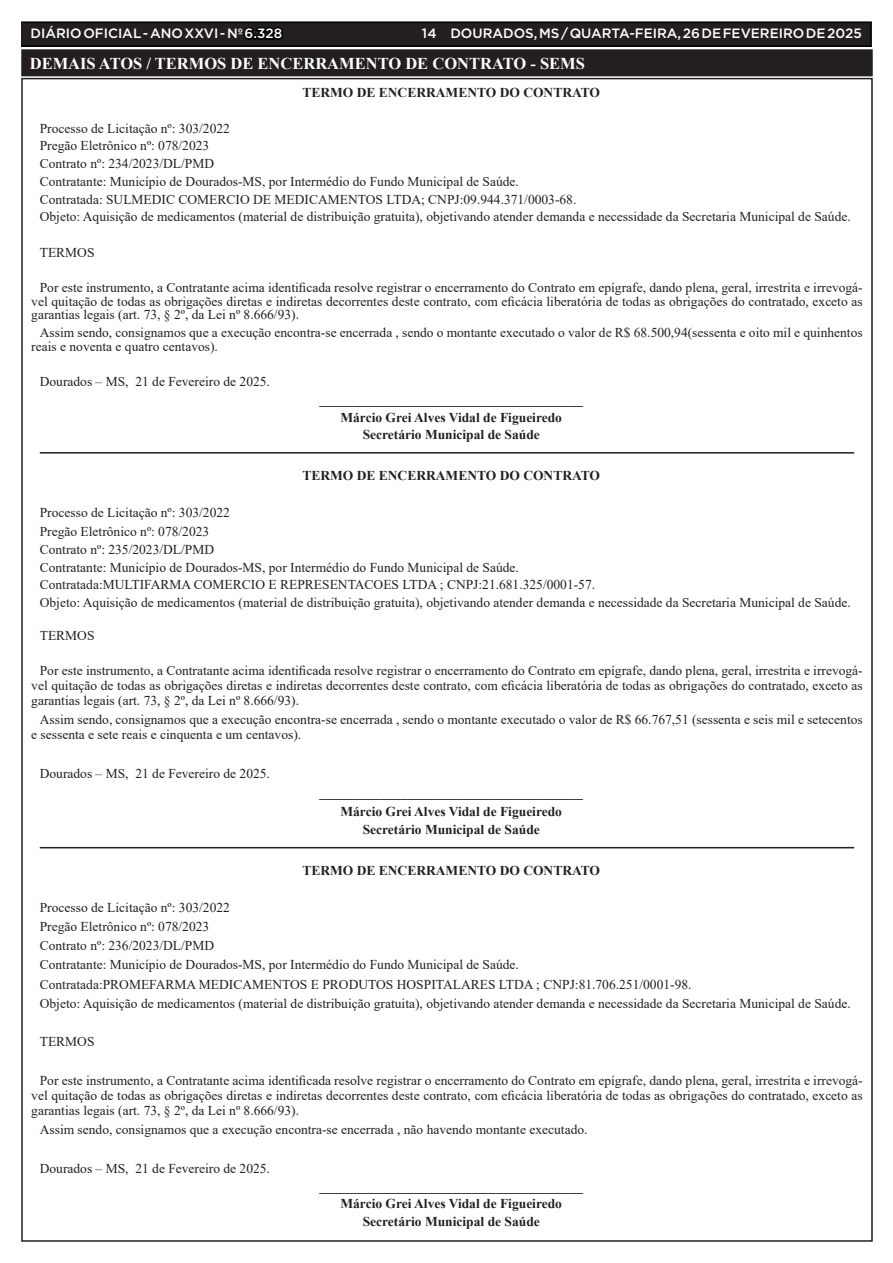
<style>
.page{position:relative;width:893px;height:1263px;background:#fff}
.page>*{position:absolute;margin:0;border:0;box-sizing:border-box;transform-origin:0 0}
.TEXTO{font:700 16.5px "Times New Roman";color:#fff}
.TEXTO-2{font:13.5px/15px "Times New Roman";color:#231f20;text-align:justify}
.TEXTO-3{font:700 13.5px "Times New Roman";color:#231f20}
.t1{font:500 13.5px "Gotham";color:#fff}
.s1{color:#000}
</style>
<div class="page">
<div style="left:21px;top:22px;width:850px;height:24px;background:#231f20"></div>
<div style="left:21px;top:21px;width:851px;height:26px;border:2px solid #000"></div>
<hr style="left:40px;top:452px;width:814px;height:2px;background:#231f20">
<hr style="left:40px;top:847px;width:814px;height:1px;background:#231f20">
<div style="left:23px;top:51px;width:848px;height:23px;background:#231f20"></div>
<div style="left:21px;top:49px;width:852px;height:27px;border:4px solid #231f20"></div>
<p class="t1" style="left:31px;top:25px;width:253px">DIÁRIO OFICIAL - ANO XXVI - Nº <span class="s1">6.328</span></p>
<p class="t1" style="left:422px;top:25px;width:441px">14 DOURADOS, MS / QUARTA-FEIRA, 26 DE FEVEREIRO DE 2025</p>
<p class="TEXTO" style="left:30px;top:52px;width:557px">DEMAIS ATOS / TERMOS DE ENCERRAMENTO DE CONTRATO - SEMS</p>
<p class="TEXTO-3" style="left:302px;top:83px;width:299px">TERMO DE ENCERRAMENTO DO CONTRATO</p>
<p class="TEXTO-2" style="left:40px;top:120px;width:192px">Processo de Licitação nº: 303/2022</p>
<p class="TEXTO-2" style="left:40px;top:138px;width:171px">Pregão Eletrônico nº: 078/2023</p>
<p class="TEXTO-2" style="left:40px;top:156px;width:176px">Contrato nº: 234/2023/DL/PMD</p>
<p class="TEXTO-2" style="left:40px;top:173px;width:481px">Contratante: Município de Dourados-MS, por Intermédio do Fundo Municipal de Saúde.</p>
<p class="TEXTO-2" style="left:40px;top:191px;width:538px">Contratada: SULMEDIC COMERCIO DE MEDICAMENTOS LTDA; CNPJ:09.944.371/0003-68.</p>
<p class="TEXTO-2" style="left:40px;top:209px;width:812px">Objeto: Aquisição de medicamentos (material de distribuição gratuita), objetivando atender demanda e necessidade da Secretaria Municipal de Saúde.</p>
<p class="TEXTO-2" style="left:40px;top:244px;width:56px">TERMOS</p>
<p class="TEXTO-2" style="left:31px;top:281px;width:833px;line-height:13.5px;text-indent:9px">Por este instrumento, a Contratante acima identificada resolve registrar o encerramento do Contrato em epígrafe, dando plena, geral, irrestrita e irrevogá&shy;vel quitação de todas as obrigações diretas e indiretas decorrentes deste contrato, com eficácia liberatória de todas as obrigações do contratado, exceto as garantias legais (art. 73, § 2º, da Lei nº 8.666/93).</p>
<p class="TEXTO-2" style="left:31px;top:325px;width:833px;line-height:13.5px;text-indent:9px">Assim sendo, consignamos que a execução encontra-se encerrada , sendo o montante executado o valor de R$ 68.500,94(sessenta e oito mil e quinhentos reais e noventa e quatro centavos).</p>
<p class="TEXTO-2" style="left:40px;top:374px;width:232px">Dourados – MS, 21 de Fevereiro de 2025.</p>
<p class="TEXTO-3" style="left:320px;top:390px;width:265px">_______________________________________</p>
<p class="TEXTO-3" style="left:340px;top:407px;width:223px">Márcio Grei Alves Vidal de Figueiredo</p>
<p class="TEXTO-3" style="left:363px;top:425px;width:179px">Secretário Municipal de Saúde</p>
<p class="TEXTO-3" style="left:302px;top:466px;width:299px">TERMO DE ENCERRAMENTO DO CONTRATO</p>
<p class="TEXTO-2" style="left:40px;top:504px;width:192px">Processo de Licitação nº: 303/2022</p>
<p class="TEXTO-2" style="left:40px;top:524px;width:171px">Pregão Eletrônico nº: 078/2023</p>
<p class="TEXTO-2" style="left:40px;top:541px;width:176px">Contrato nº: 235/2023/DL/PMD</p>
<p class="TEXTO-2" style="left:40px;top:559px;width:481px">Contratante: Município de Dourados-MS, por Intermédio do Fundo Municipal de Saúde.</p>
<p class="TEXTO-2" style="left:40px;top:577px;width:557px">Contratada:MULTIFARMA COMERCIO E REPRESENTACOES LTDA ; CNPJ:21.681.325/0001-57.</p>
<p class="TEXTO-2" style="left:40px;top:595px;width:812px">Objeto: Aquisição de medicamentos (material de distribuição gratuita), objetivando atender demanda e necessidade da Secretaria Municipal de Saúde.</p>
<p class="TEXTO-2" style="left:40px;top:627px;width:56px">TERMOS</p>
<p class="TEXTO-2" style="left:31px;top:663px;width:833px;text-indent:9px">Por este instrumento, a Contratante acima identificada resolve registrar o encerramento do Contrato em epígrafe, dando plena, geral, irrestrita e irrevogá&shy;vel quitação de todas as obrigações diretas e indiretas decorrentes deste contrato, com eficácia liberatória de todas as obrigações do contratado, exceto as garantias legais (art. 73, § 2º, da Lei nº 8.666/93).</p>
<p class="TEXTO-2" style="left:31px;top:712px;width:833px;text-indent:9px">Assim sendo, consignamos que a execução encontra-se encerrada , sendo o montante executado o valor de R$ 66.767,51 (sessenta e seis mil e setecentos e sessenta e sete reais e cinquenta e um centavos).</p>
<p class="TEXTO-2" style="left:40px;top:765px;width:232px">Dourados – MS, 21 de Fevereiro de 2025.</p>
<p class="TEXTO-3" style="left:320px;top:783px;width:265px">_______________________________________</p>
<p class="TEXTO-3" style="left:340px;top:802px;width:223px">Márcio Grei Alves Vidal de Figueiredo</p>
<p class="TEXTO-3" style="left:363px;top:820px;width:179px">Secretário Municipal de Saúde</p>
<p class="TEXTO-3" style="left:302px;top:860px;width:299px">TERMO DE ENCERRAMENTO DO CONTRATO</p>
<p class="TEXTO-2" style="left:40px;top:899px;width:192px">Processo de Licitação nº: 303/2022</p>
<p class="TEXTO-2" style="left:40px;top:918px;width:171px">Pregão Eletrônico nº: 078/2023</p>
<p class="TEXTO-2" style="left:40px;top:938px;width:176px">Contrato nº: 236/2023/DL/PMD</p>
<p class="TEXTO-2" style="left:40px;top:957px;width:481px">Contratante: Município de Dourados-MS, por Intermédio do Fundo Municipal de Saúde.</p>
<p class="TEXTO-2" style="left:40px;top:976px;width:653px">Contratada:PROMEFARMA MEDICAMENTOS E PRODUTOS HOSPITALARES LTDA ; CNPJ:81.706.251/0001-98.</p>
<p class="TEXTO-2" style="left:40px;top:995px;width:812px">Objeto: Aquisição de medicamentos (material de distribuição gratuita), objetivando atender demanda e necessidade da Secretaria Municipal de Saúde.</p>
<p class="TEXTO-2" style="left:40px;top:1034px;width:56px">TERMOS</p>
<p class="TEXTO-2" style="left:31px;top:1072px;width:833px;text-indent:9px">Por este instrumento, a Contratante acima identificada resolve registrar o encerramento do Contrato em epígrafe, dando plena, geral, irrestrita e irrevogá&shy;vel quitação de todas as obrigações diretas e indiretas decorrentes deste contrato, com eficácia liberatória de todas as obrigações do contratado, exceto as garantias legais (art. 73, § 2º, da Lei nº 8.666/93).</p>
<p class="TEXTO-2" style="left:40px;top:1122px;width:549px">Assim sendo, consignamos que a execução encontra-se encerrada , não havendo montante executado.</p>
<p class="TEXTO-2" style="left:40px;top:1160px;width:232px">Dourados – MS, 21 de Fevereiro de 2025.</p>
<p class="TEXTO-3" style="left:320px;top:1176px;width:265px">_______________________________________</p>
<p class="TEXTO-3" style="left:340px;top:1194px;width:223px">Márcio Grei Alves Vidal de Figueiredo</p>
<p class="TEXTO-3" style="left:363px;top:1212px;width:179px">Secretário Municipal de Saúde</p>
</div>
